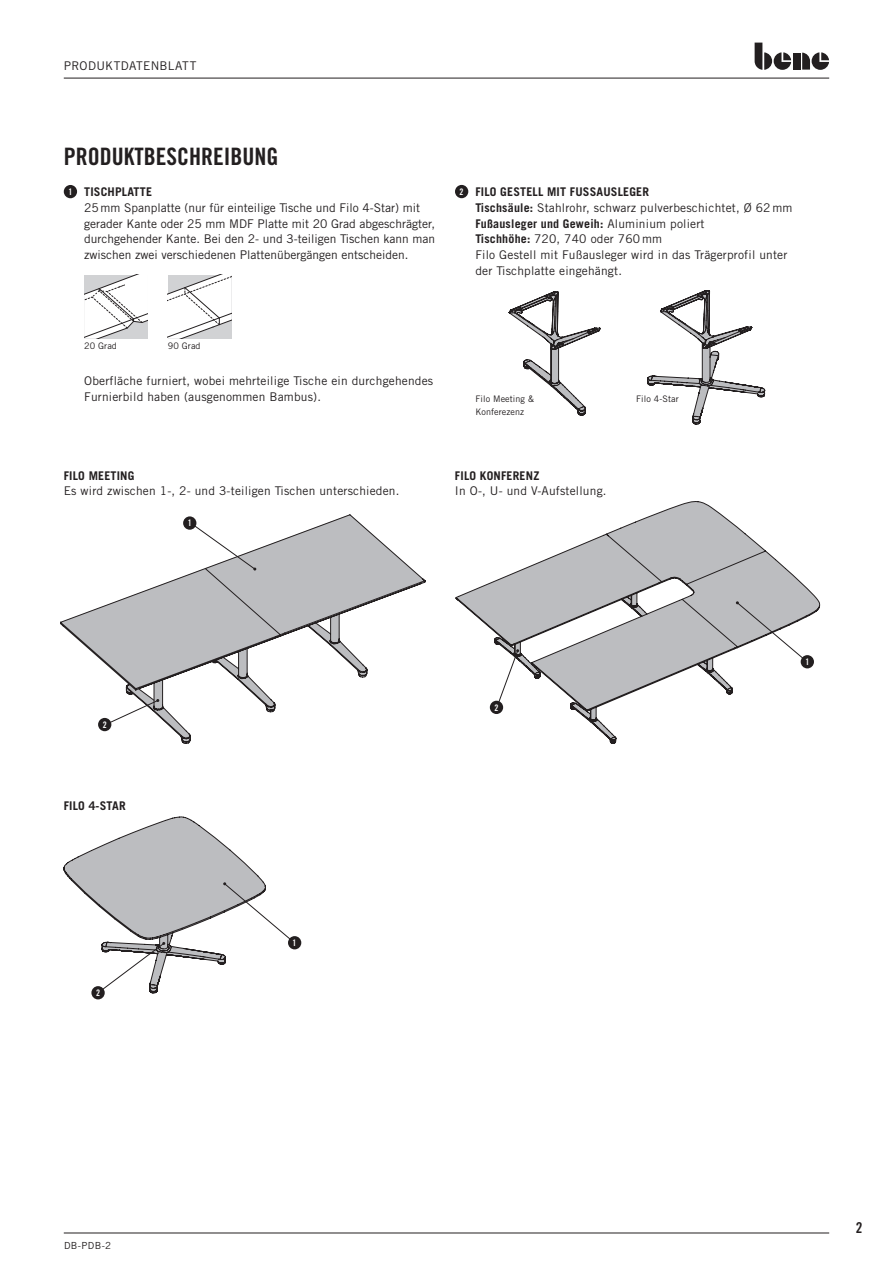
<style>
.page{position:relative;width:893px;height:1263px;background:#fff}
.page>*{position:absolute;margin:0;border:0;box-sizing:border-box;transform-origin:0 0}
.t1{font:24px "Trade Gothic LT Std Bd Cn 20";color:#231f20}
.t2{font:15px "Trade Gothic LT Std Bd Cn 20";color:#231f20}
.t3{font:12px/15.8px "Trade Gothic LT Std";letter-spacing:.015em;color:#231f20}
.t4{font:700 12px "Trade Gothic LT Std";letter-spacing:.015em;color:#231f20}
.t5{font:9.75px "Trade Gothic LT Std";color:#231f20}
.t6{font:9px/12.8px "Trade Gothic LT Std";letter-spacing:.01em;color:#231f20}
.t7{font:9px "Trade Gothic LT Std Bd Cn 20";color:#fff}
.s1{font-weight:700}
</style>
<div class="page">
<hr style="left:64px;top:78px;width:765px;height:1px;background:#231f20">
<hr style="left:64px;top:1232px;width:765px;height:1px;background:#231f20">
<svg style="left:755px;top:43px;width:36px;height:27px"></svg>
<div style="left:793px;top:53px;width:7px;height:17px;background:#231f20"></div>
<svg style="left:802px;top:52px;width:27px;height:18px"></svg>
<svg style="left:508px;top:291px;width:93px;height:125px"></svg>
<svg style="left:647px;top:290px;width:119px;height:135px"></svg>
<div style="left:455px;top:185px;width:13px;height:13px;background:#231f20;border-radius:50%"></div>
<svg style="left:84px;top:275px;width:64px;height:64px"></svg>
<svg style="left:168px;top:275px;width:64px;height:64px"></svg>
<div style="left:64px;top:185px;width:13px;height:13px;background:#231f20;border-radius:50%"></div>
<svg style="left:455px;top:501px;width:365px;height:243px"></svg>
<svg style="left:60px;top:514px;width:365px;height:230px"></svg>
<svg style="left:189px;top:522px;width:67px;height:48px"></svg>
<div style="left:183px;top:516px;width:13px;height:14px;background:#231f20;border-radius:50%"></div>
<svg style="left:104px;top:614px;width:263px;height:129px"></svg>
<div style="left:98px;top:718px;width:13px;height:13px;background:#231f20;border-radius:50%"></div>
<svg style="left:736px;top:601px;width:72px;height:62px"></svg>
<div style="left:801px;top:655px;width:13px;height:13px;background:#231f20;border-radius:50%"></div>
<svg style="left:496px;top:649px;width:23px;height:59px"></svg>
<div style="left:490px;top:701px;width:13px;height:13px;background:#231f20;border-radius:50%"></div>
<svg style="left:63px;top:816px;width:203px;height:418px"></svg>
<div style="left:91px;top:986px;width:14px;height:13px;background:#231f20;border-radius:50%"></div>
<svg style="left:64px;top:817px;width:231px;height:177px"></svg>
<div style="left:288px;top:936px;width:13px;height:13px;background:#231f20;border-radius:50%"></div>
<p class="t3" style="left:64px;top:58px;width:134px">PRODUKTDATENBLATT</p>
<h1 class="t1" style="left:64px;top:141px;width:216px">PRODUKTBESCHREIBUNG</h1>
<p class="t7" style="left:68px;top:186px;width:5px">1</p>
<p class="t4" style="left:84px;top:184px;width:69px">TISCHPLATTE</p>
<p class="t3" style="left:84px;top:200px;width:352px">25mm Spanplatte (nur für einteilige Tische und Filo 4-Star) mit gerader Kante oder 25 mm MDF Platte mit 20 Grad abgeschrägter, durchgehender Kante. Bei den 2- und 3-teiligen Tischen kann man zwischen zwei verschiedenen Plattenübergängen entscheiden.</p>
<p class="t7" style="left:460px;top:186px;width:5px">2</p>
<p class="t3" style="left:475px;top:184px;width:319px"><span class="s1">FILO GESTELL MIT FUSSAUSLEGER<br>Tischsäule:</span> Stahlrohr, schwarz pulverbeschichtet, Ø 62 mm <span class="s1">Fußausleger und Geweih:</span> Aluminium poliert<br><span class="s1">Tischhöhe:</span> 720, 740 oder 760 mm<br>Filo Gestell mit Fußausleger wird in das Trägerprofil unter der Tischplatte eingehängt.</p>
<p class="t6" style="left:84px;top:340px;width:34px">20 Grad</p>
<p class="t6" style="left:168px;top:340px;width:34px">90 Grad</p>
<p class="t3" style="left:84px;top:373px;width:351px">Oberfläche furniert, wobei mehrteilige Tische ein durchgehendes<br>Furnierbild haben (ausgenommen Bambus).</p>
<p class="t4" style="left:64px;top:468px;width:72px">FILO MEETING</p>
<p class="t3" style="left:64px;top:483px;width:337px">Es wird zwischen 1-, 2- und 3-teiligen Tischen unterschieden.</p>
<p class="t7" style="left:188px;top:518px;width:5px">1</p>
<p class="t6" style="left:475px;top:393px;width:60px">Filo Meeting &amp;<br>Konferezenz</p>
<p class="t6" style="left:636px;top:393px;width:44px">Filo 4-Star</p>
<p class="t4" style="left:455px;top:468px;width:86px">FILO KONFERENZ</p>
<p class="t3" style="left:455px;top:483px;width:153px">In O-, U- und V-Aufstellung.</p>
<p class="t7" style="left:103px;top:719px;width:5px">2</p>
<p class="t4" style="left:64px;top:799px;width:64px">FILO 4-STAR</p>
<p class="t7" style="left:96px;top:987px;width:5px">2</p>
<p class="t7" style="left:293px;top:937px;width:5px">1</p>
<p class="t7" style="left:494px;top:702px;width:5px">2</p>
<p class="t7" style="left:805px;top:656px;width:5px">1</p>
<p class="t5" style="left:64px;top:1239px;width:49px">DB-PDB-2</p>
<p class="t2" style="left:856px;top:1218px;width:8px">2</p>
</div>
